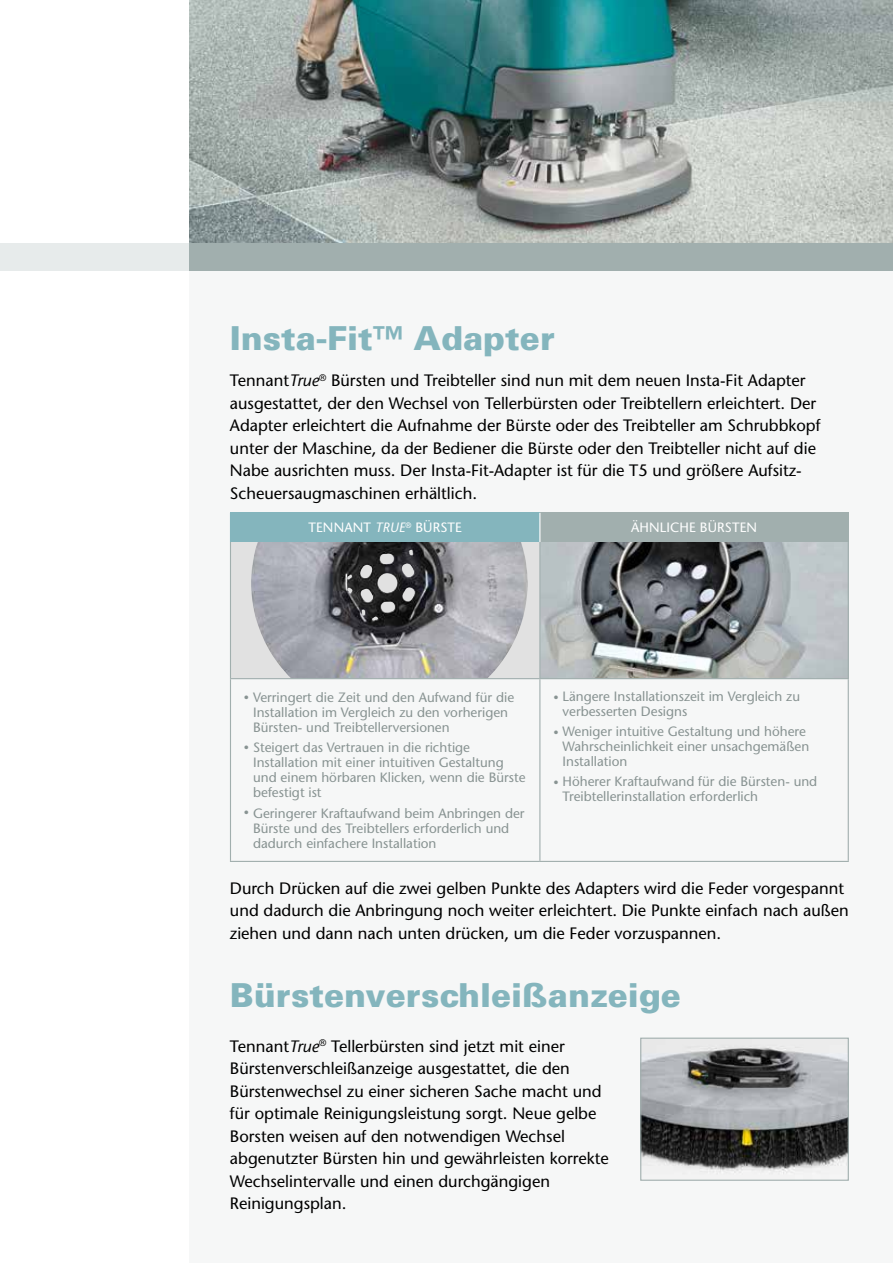
<style>
.page{position:relative;width:893px;height:1263px;background:#fff}
.page>*{position:absolute;margin:0;border:0;box-sizing:border-box;transform-origin:0 0}
.t1{font:900 33px "Univers";color:#84b5bd}
.t2{font:500 16.5px/22.5px "Stone Sans Std";color:#000}
.t3{font:500 13.5px/15px "Stone Sans Std";color:#889392}
.t4{font:500 13.5px "Stone Sans Std";letter-spacing:.01em;color:#fff}
.s1{font-style:italic}
.s2{font-size:10.5px}
</style>
<div class="page">
<div style="left:189px;top:262px;width:704px;height:1001px;background:#f6f7f7"></div>
<div style="left:0;top:243px;width:189px;height:27px;background:#e7ebeb"></div>
<div style="left:231px;top:541px;width:309px;height:138px;background:#e1e1e1"></div>
<img style="left:251px;top:542px;width:277px;height:136px">
<img style="left:540px;top:542px;width:308px;height:136px">
<div style="left:230px;top:513px;width:310px;height:29px;background:#84b5bd"></div>
<div style="left:540px;top:513px;width:308px;height:29px;background:#a1afae"></div>
<hr style="left:539px;top:542px;width:1px;height:136px;background:#a1afae">
<hr style="left:539px;top:679px;width:1px;height:182px;background:#a1afae">
<hr style="left:540px;top:678px;width:309px;height:1px;background:#a1afae">
<hr style="left:540px;top:861px;width:309px;height:1px;background:#a1afae">
<hr style="left:230px;top:542px;width:1px;height:136px;background:#a1afae">
<hr style="left:848px;top:542px;width:1px;height:136px;background:#a1afae">
<hr style="left:230px;top:678px;width:310px;height:1px;background:#a1afae">
<hr style="left:230px;top:679px;width:1px;height:182px;background:#a1afae">
<hr style="left:848px;top:679px;width:1px;height:182px;background:#a1afae">
<hr style="left:230px;top:861px;width:310px;height:1px;background:#a1afae">
<svg style="left:539px;top:513px;width:1px;height:29px"></svg>
<svg style="left:848px;top:513px;width:1px;height:29px"></svg>
<img style="left:189px;top:0;width:704px;height:243px">
<img style="left:642px;top:1039px;width:205px;height:135px">
<div style="left:640px;top:1037px;width:209px;height:144px;border:1px solid #a1afae"></div>
<div style="left:189px;top:243px;width:704px;height:27px;background:#a1afae"></div>
<h1 class="t1" style="left:230px;top:318px;width:326px">Insta-Fit™ Adapter</h1>
<p class="t2" style="left:230px;top:369px;width:592px">Tennant<span class="s1">True</span><sup>®</sup> Bürsten und Treibteller sind nun mit dem neuen Insta-Fit Adapter ausgestattet, der den Wechsel von Tellerbürsten oder Treibtellern erleichtert. Der Adapter erleichtert die Aufnahme der Bürste oder des Treibteller am Schrubbkopf unter der Maschine, da der Bediener die Bürste oder den Treibteller nicht auf die Nabe ausrichten muss. Der Insta-Fit-Adapter ist für die T5 und größere Aufsitz-Scheuersaugmaschinen erhältlich.</p>
<p class="t4" style="left:308px;top:520px;width:155px">TENNANT <span class="s1">TRUE</span><sup>®</sup> BÜRSTE</p>
<p class="t4" style="left:631px;top:520px;width:128px">ÄHNLICHE BÜRSTEN</p>
<p class="t3" style="left:253px;top:690px;width:263px;text-indent:-9px"><span class="s2">•</span> Verringert die Zeit und den Aufwand für die<br>Installation im Vergleich zu den vorherigen<br>Bürsten- und Treibtellerversionen</p>
<p class="t3" style="left:253px;top:740px;width:274px;text-indent:-9px"><span class="s2">•</span> Steigert das Vertrauen in die richtige Installation mit einer intuitiven Gestaltung und einem hörbaren Klicken, wenn die Bürste befestigt ist</p>
<p class="t3" style="left:253px;top:806px;width:273px;text-indent:-9px"><span class="s2">•</span> Geringerer Kraftaufwand beim Anbringen der<br>Bürste und des Treibtellers erforderlich und dadurch einfachere Installation</p>
<p class="t3" style="left:562px;top:688px;width:239px;text-indent:-9px"><span class="s2">•</span> Längere Installationszeit im Vergleich zu verbesserten Designs</p>
<p class="t3" style="left:562px;top:724px;width:248px;text-indent:-9px"><span class="s2">•</span> Weniger intuitive Gestaltung und höhere<br>Wahrscheinlichkeit einer unsachgemäßen<br>Installation</p>
<p class="t3" style="left:562px;top:774px;width:256px;text-indent:-9px"><span class="s2">•</span> Höherer Kraftaufwand für die Bürsten- und<br>Treibtellerinstallation erforderlich</p>
<p class="t2" style="left:230px;top:877px;width:620px">Durch Drücken auf die zwei gelben Punkte des Adapters wird die Feder vorgespannt und dadurch die Anbringung noch weiter erleichtert. Die Punkte einfach nach außen ziehen und dann nach unten drücken, um die Feder vorzuspannen.</p>
<h1 class="t1" style="left:230px;top:974px;width:453px">Bürstenverschleißanzeige</h1>
<p class="t2" style="left:230px;top:1035px;width:380px">Tennant<span class="s1">True</span><sup>®</sup> Tellerbürsten sind jetzt mit einer Bürstenverschleißanzeige ausgestattet, die den Bürstenwechsel zu einer sicheren Sache macht und für optimale Reinigungsleistung sorgt. Neue gelbe Borsten weisen auf den notwendigen Wechsel abgenutzter Bürsten hin und gewährleisten korrekte Wechselintervalle und einen durchgängigen Reinigungsplan.</p>
</div>
